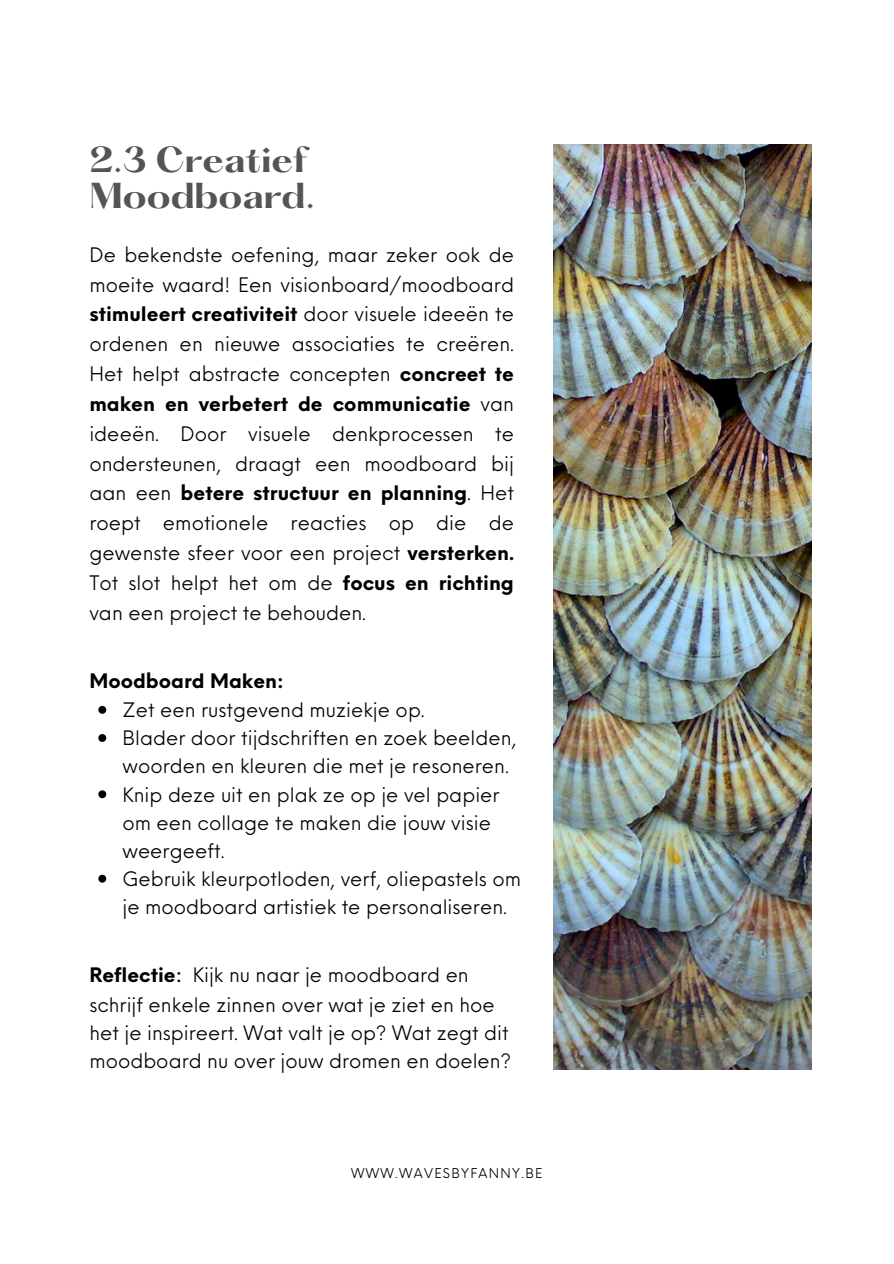
<style>
.page{position:relative;width:894px;height:1264px;background:#fff}
.page>*{position:absolute;margin:0;border:0;box-sizing:border-box;transform-origin:0 0}
.t1{font:700 31.5px/36px "Hatton";color:#545454}
.t2{font:19.5px/29.8px "Neue Einstellung";color:#000}
.t3{font:700 19.5px "Neue Einstellung";color:#000}
.t4{font:13.2px "Neue Einstellung";letter-spacing:.1em;color:#000}
.s1{font-weight:700}
.s2{font-weight:500}
</style>
<div class="page">
<img style="left:553px;top:145px;width:258px;height:924px">
<svg style="left:98px;top:706px;width:8px;height:7px"></svg>
<svg style="left:98px;top:734px;width:8px;height:8px"></svg>
<svg style="left:98px;top:790px;width:8px;height:8px"></svg>
<svg style="left:98px;top:874px;width:8px;height:8px"></svg>
<h1 class="t1" style="left:89px;top:145px;width:227px">2.3 Creatief<br>Moodboard.</h1>
<h3 class="t2" style="left:89px;top:238px;width:426px;text-align:justify">De bekendste oefening, maar zeker ook de moeite waard! Een visionboard/moodboard <span class="s1">stimuleert creativiteit</span> door visuele ideeën te ordenen en nieuwe associaties te creëren.<br>Het helpt abstracte concepten <span class="s1">concreet te maken en verbetert de communicatie</span> van ideeën. Door visuele denkprocessen te ondersteunen, draagt een moodboard bij aan een <span class="s1">betere structuur en planning</span>. Het roept emotionele reacties op die de gewenste sfeer voor een project <span class="s1">versterken.<br></span>Tot slot helpt het om de <span class="s1">focus en richting </span>van een project te behouden.</h3>
<p class="t3" style="left:89px;top:663px;width:196px">Moodboard Maken:</p>
<p class="t2" style="left:122px;top:693px;width:304px">Zet een rustgevend muziekje op.</p>
<p class="t2" style="left:122px;top:722px;width:395px;line-height:28.2px">Blader door tijdschriften en zoek beelden, woorden en kleuren die met je resoneren.</p>
<p class="t2" style="left:122px;top:778px;width:378px;line-height:28.2px">Knip deze uit en plak ze op je vel papier om een collage te maken die jouw visie weergeeft.</p>
<h3 class="t2" style="left:122px;top:862px;width:400px;line-height:28.2px">Gebruik kleurpotloden, verf, oliepastels om je moodboard artistiek te personaliseren.</h3>
<p class="t2" style="left:89px;top:958px;width:423px;line-height:28.5px"><span class="s1">Reflectie</span><span class="s2">:</span> Kijk nu naar je moodboard en schrijf enkele zinnen over wat je ziet en hoe het je inspireert. Wat valt je op? Wat zegt dit moodboard nu over jouw dromen en doelen?</p>
<h2 class="t4" style="left:351px;top:1161px;width:193px">WWW.WAVESBYFANNY.BE</h2>
</div>
